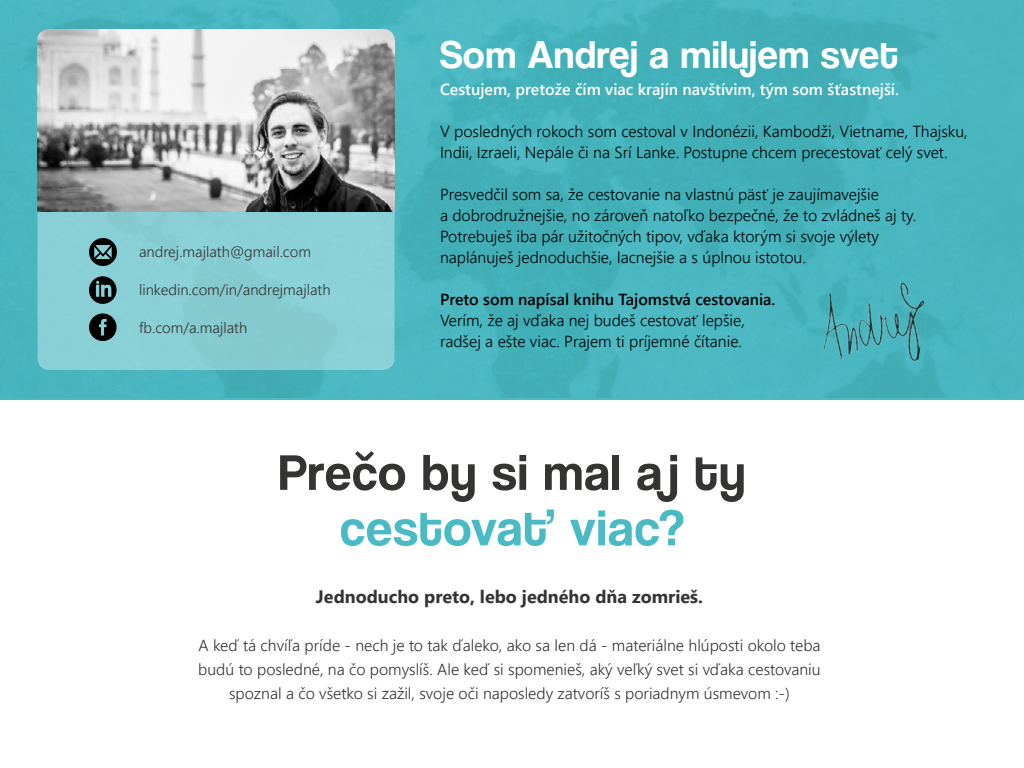
<style>
.page{position:relative;width:1024px;height:768px;background:#fff}
.page>*{position:absolute;margin:0;border:0;box-sizing:border-box;transform-origin:0 0}
.t1{font:52px "Coolvetica Rg";letter-spacing:.025em;color:#343433}
.t2{font:52px "Coolvetica Rg";letter-spacing:.025em;color:#4abbc5}
.t3{font:40px "Coolvetica Rg";letter-spacing:.025em;color:#fff}
.t4{font:700 18px "Segoe UI";color:#343433}
.t5{font:300 16px/21px "Segoe UI";color:#000101}
.t6{font:300 16px/24px "Segoe UI";color:#343433;text-align:center}
.t7{font:600 16px "Segoe UI";color:#fff}
.t8{font:600 16px "Segoe UI";color:#000101}
.t9{font:300 15px "Segoe UI";color:#343433}
</style>
<div class="page">
<img style="left:0;top:0;width:1024px;height:398px">
<div style="left:38px;top:30px;width:356px;height:340px;background:#89d0d5;border-radius:12px"></div>
<img style="left:37px;top:29px;width:358px;height:43px">
<img style="left:820px;top:279px;width:104px;height:92px">
<img style="left:37px;top:72px;width:358px;height:140px">
<svg style="left:89px;top:313px;width:28px;height:28px"></svg>
<svg style="left:89px;top:276px;width:28px;height:28px"></svg>
<svg style="left:89px;top:238px;width:28px;height:28px"></svg>
<p class="t9" style="left:139px;top:240px;width:173px">andrej.majlath@gmail.com</p>
<p class="t9" style="left:139px;top:278px;width:193px">linkedin.com/in/andrejmajlath</p>
<p class="t9" style="left:139px;top:316px;width:110px">fb.com/a.majlath</p>
<h2 class="t3" style="left:440px;top:31px;width:460px">Som Andrej a milujem svet</h2>
<p class="t7" style="left:440px;top:76px;width:460px">Cestujem, pretože čím viac krajín navštívim, tým som šťastnejší.</p>
<p class="t5" style="left:440px;top:120px;width:529px">V posledných rokoch som cestoval v Indonézii, Kambodži, Vietname, Thajsku,<br>Indii, Izraeli, Nepále či na Srí Lanke. Postupne chcem precestovať celý svet.</p>
<p class="t5" style="left:440px;top:183px;width:478px">Presvedčil som sa, že cestovanie na vlastnú päsť je zaujímavejšie<br>a dobrodružnejšie, no zároveň natoľko bezpečné, že to zvládneš aj ty.<br>Potrebuješ iba pár užitočných tipov, vďaka ktorým si svoje výlety naplánuješ jednoduchšie, lacnejšie a s úplnou istotou.</p>
<p class="t8" style="left:440px;top:286px;width:337px">Preto som napísal knihu Tajomstvá cestovania.</p>
<p class="t5" style="left:440px;top:309px;width:306px">Verím, že aj vďaka nej budeš cestovať lepšie, radšej a ešte viac. Prajem ti príjemné čítanie.</p>
<h1 class="t1" style="left:279px;top:442px;width:468px">Prečo by si mal a j ty</h1>
<h1 class="t2" style="left:340px;top:497px;width:346px">cestovať viac?</h1>
<p class="t4" style="left:316px;top:582px;width:389px">Jednoducho preto, lebo jedného dňa zomrieš.</p>
<p class="t6" style="left:198px;top:633px;width:624px">A keď tá chvíľa príde - nech je to tak ďaleko, ako sa len dá - materiálne hlúposti okolo teba budú to posledné, na čo pomyslíš. Ale keď si spomenieš, aký veľký svet si vďaka cestovaniu spoznal a čo všetko si zažil, svoje oči naposledy zatvoríš s poriadnym úsmevom :-)</p>
</div>
